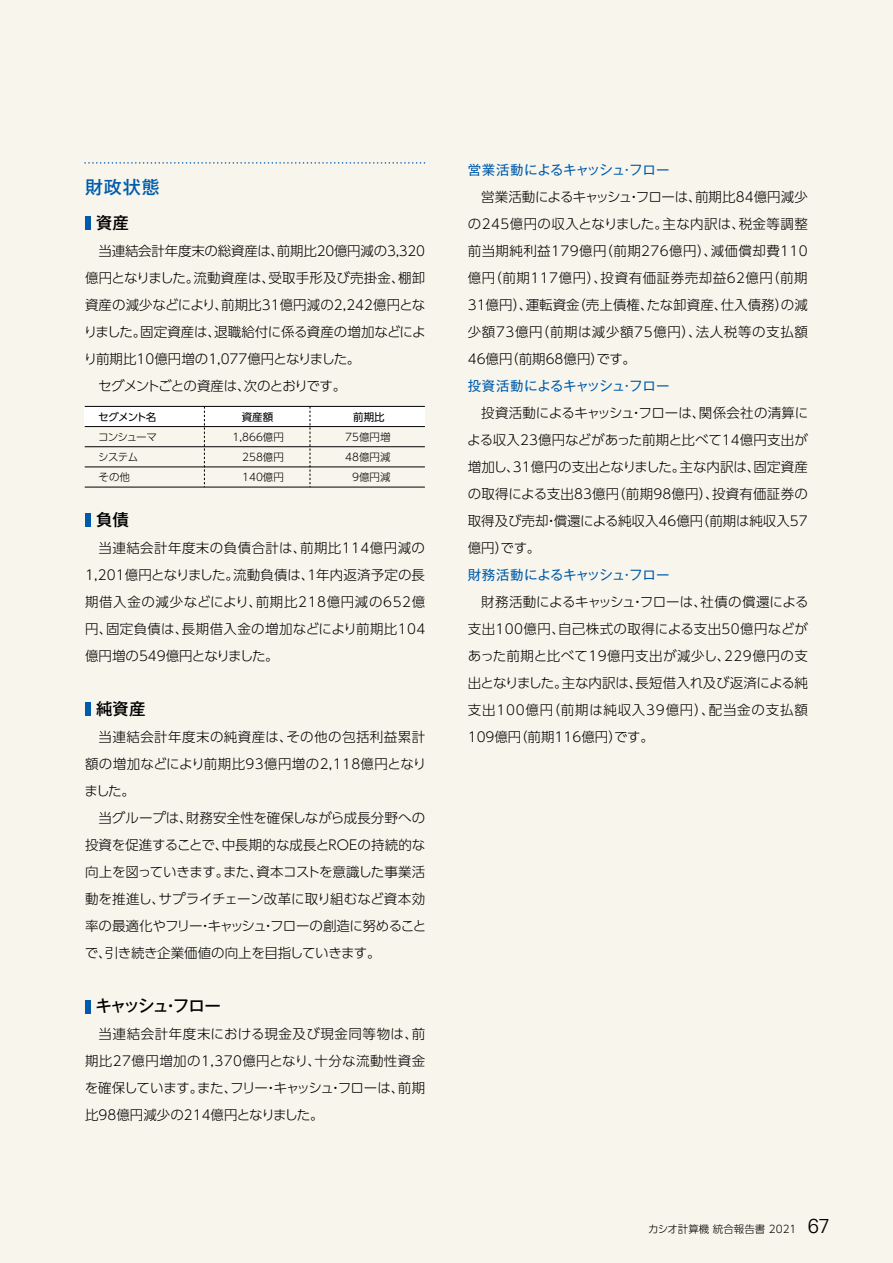
<style>
.page{position:relative;width:893px;height:1263px;background:#f8f6ec}
.page>*{position:absolute;margin:0;border:0;box-sizing:border-box;transform-origin:0 0}
.t1{font:500 18px "Gothic MB101 Pro";color:#005bac}
.t2{font:500 16.5px "Gothic MB101 Pro";letter-spacing:-.115em;color:#000}
.t3{font:500 16.5px "Gothic MB101 Pro";letter-spacing:-.04em;color:#000}
.t4{font:300 13.5px/27px "UD Shin Go Pro";color:#000;text-align:justify}
.t5{font:13.5px "Gothic MB101 Pro";letter-spacing:-.035em;color:#005bac}
.t6{font:300 13.5px "UD Shin Go Pro";letter-spacing:-.02em;color:#000}
.t7{font:300 13.5px "UD Shin Go Pro";letter-spacing:-.065em;color:#000}
.t8{font:300 10.5px/20.2px "UD Shin Go Pro";color:#000;text-align:justify}
.t9{font:300 10.5px/20.2px "UD Shin Go Pro";letter-spacing:-.06em;color:#000}
.t10{font:10.5px "UD Shin Go Pro";letter-spacing:-.04em;color:#000}
.s1{font-family:"Univers LT Std";font-size:20.25px}
</style>
<div class="page">
<svg style="left:85px;top:162px;width:340px;height:2px"></svg>
<div style="left:85px;top:514px;width:5px;height:13px;background:#005bac"></div>
<div style="left:85px;top:217px;width:5px;height:13px;background:#005bac"></div>
<div style="left:85px;top:703px;width:5px;height:13px;background:#005bac"></div>
<div style="left:85px;top:1000px;width:5px;height:13px;background:#005bac"></div>
<div style="left:85px;top:406px;width:340px;height:21px;background:#fff"></div>
<hr style="left:85px;top:406px;width:340px;height:1px;background:#000">
<hr style="left:85px;top:426px;width:340px;height:1px;background:#000">
<hr style="left:85px;top:446px;width:340px;height:1px;background:#000">
<hr style="left:85px;top:467px;width:340px;height:1px;background:#000">
<hr style="left:85px;top:487px;width:340px;height:1px;background:#000">
<svg style="left:204px;top:407px;width:1px;height:80px"></svg>
<svg style="left:310px;top:406px;width:1px;height:81px"></svg>
<h1 class="t1" style="left:85px;top:172px;width:76px">財政状態</h1>
<p class="t3" style="left:96px;top:209px;width:34px">資産</p>
<p class="t6" style="left:99px;top:239px;width:328px">当連結会計年度末の総資産は、前期比20億円減の3,320</p>
<p class="t4" style="left:85px;top:263px;width:342px">億円となりました。流動資産は、受取手形及び売掛金、棚卸</p>
<p class="t4" style="left:85px;top:290px;width:342px">資産の減少などにより、前期比31億円減の2,242億円とな</p>
<p class="t4" style="left:84px;top:317px;width:343px">りました。固定資産は、退職給付に係る資産の増加などによ</p>
<p class="t4" style="left:84px;top:344px;width:278px">り前期比10億円増の1,077億円となりました。</p>
<p class="t7" style="left:98px;top:374px;width:250px">セグメントごとの資産は、次のとおりです。</p>
<p class="t10" style="left:98px;top:408px;width:60px">セグメント名</p>
<p class="t9" style="left:98px;top:426px;width:61px">コンシューマシステム<br>その他</p>
<p class="t8" style="left:242px;top:426px;width:43px;text-indent:-10px">1,866億円258億円140億円</p>
<p class="t8" style="left:345px;top:426px;width:47px;text-align:right">75億円増<br>48億円減<br>9億円減</p>
<p class="t10" style="left:242px;top:408px;width:33px">資産額</p>
<p class="t10" style="left:353px;top:408px;width:33px">前期比</p>
<p class="t3" style="left:96px;top:506px;width:34px">負債</p>
<p class="t4" style="left:85px;top:533px;width:342px;text-indent:14px">当連結会計年度末の負債合計は、前期比114億円減の1,201億円となりました。流動負債は、１年内返済予定の長期借入金の減少などにより、前期比218億円減の652億円、固定負債は、長期借入金の増加などにより前期比104億円増の549億円となりました。</p>
<p class="t3" style="left:96px;top:695px;width:51px">純資産</p>
<p class="t4" style="left:85px;top:722px;width:343px;text-indent:14px">当連結会計年度末の純資産は、その他の包括利益累計額の増加などにより前期比93億円増の2,118億円となりました。</p>
<p class="t4" style="left:85px;top:803px;width:343px;text-indent:14px">当グループは、財務安全性を確保しながら成長分野への投資を促進することで、中長期的な成長とROEの持続的な向上を図っていきます。また、資本コストを意識した事業活動を推進し、サプライチェーン改革に取り組むなど資本効率の最適化やフリー・キャッシュ・フローの創造に努めることで、引き続き企業価値の向上を目指していきます。</p>
<p class="t2" style="left:96px;top:992px;width:127px">キャッシュ・フロー</p>
<p class="t4" style="left:85px;top:1019px;width:342px;text-indent:14px">当連結会計年度末における現金及び現金同等物は、前期比27億円増加の1,370億円となり、十分な流動性資金を確保しています。また、フリー・キャッシュ・フローは、前期比98億円減少の214億円となりました。</p>
<p class="t5" style="left:468px;top:158px;width:203px">営業活動によるキャッシュ・フロー</p>
<p class="t4" style="left:468px;top:182px;width:342px;text-indent:14px">営業活動によるキャッシュ・フローは、前期比84億円減少の245億円の収入となりました。主な内訳は、税金等調整前当期純利益179億円（前期276億円）、減価償却費110億円（前期117億円）、投資有価証券売却益62億円（前期31億円）、運転資金（売上債権、たな卸資産、仕入債務）の減少額73億円（前期は減少額75億円）、法人税等の支払額46億円（前期68億円）です。</p>
<p class="t5" style="left:468px;top:375px;width:203px">投資活動によるキャッシュ・フロー</p>
<p class="t4" style="left:467px;top:398px;width:343px;text-indent:14px">投資活動によるキャッシュ・フローは、関係会社の清算による収入23億円などがあった前期と比べて14億円支出が増加し、31億円の支出となりました。主な内訳は、固定資産の取得による支出83億円（前期98億円）、投資有価証券の取得及び売却・償還による純収入46億円（前期は純収入57億円）です。</p>
<p class="t5" style="left:468px;top:563px;width:203px">財務活動によるキャッシュ・フロー</p>
<p class="t4" style="left:468px;top:587px;width:342px;text-indent:14px">財務活動によるキャッシュ・フローは、社債の償還による支出100億円、自己株式の取得による支出50億円などがあった前期と比べて19億円支出が減少し、229億円の支出となりました。主な内訳は、長短借入れ及び返済による純支出100億円（前期は純収入39億円）、配当金の支払額109億円（前期116億円）です。</p>
<p class="t8" style="left:638px;top:1219px;width:193px">　カシオ計算機 統合報告書 2021　<span class="s1">67</span></p>
</div>
